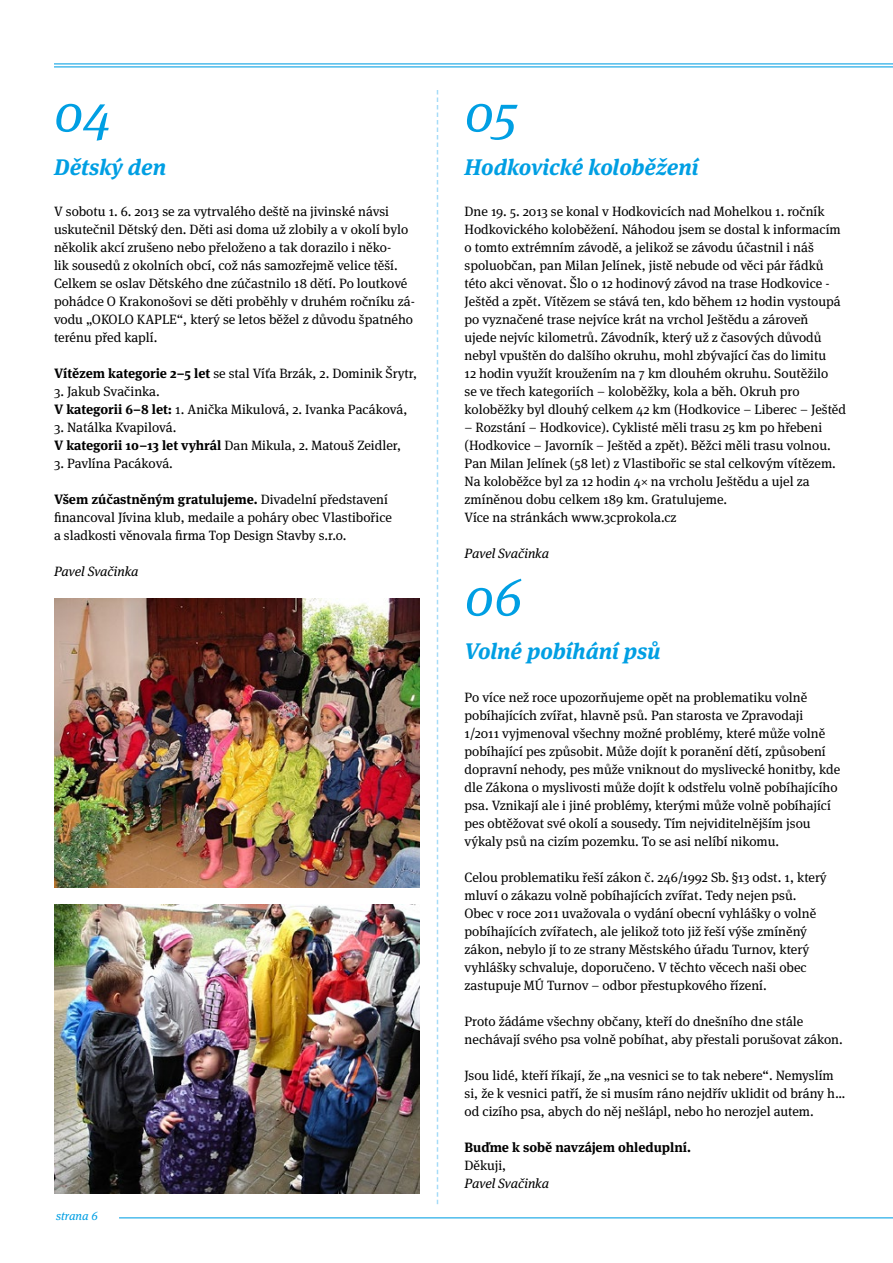
<style>
.page{position:relative;width:893px;height:1263px;background:#fff}
.page>*{position:absolute;margin:0;border:0;box-sizing:border-box;transform-origin:0 0}
.t1{font:italic 52.5px "Meta Serif Pro";color:#009fe3}
.t2{font:italic 700 22.5px "Meta Serif Pro";color:#009fe3}
.t3{font:13.5px/18px "Meta Serif Pro";color:#000}
.t4{font:italic 13.5px "Meta Serif Pro";letter-spacing:-.01em;color:#000}
.t5{font:700 13.5px "Meta Serif Pro";color:#000}
.t6{font:italic 12px "Meta Serif Pro";color:#009fe3}
.s1{font-weight:700}
</style>
<div class="page">
<hr style="left:54px;top:66px;width:839px;height:1px;background:#009fe3">
<hr style="left:54px;top:63px;width:839px;height:1px;background:#009fe3">
<hr style="left:119px;top:1217px;width:774px;height:1px;background:#009fe3">
<svg style="left:437px;top:90px;width:1px;height:1114px"></svg>
<img style="left:54px;top:598px;width:366px;height:289px">
<img style="left:54px;top:904px;width:366px;height:289px">
<h1 class="t1" style="left:54px;top:75px;width:59px">04</h1>
<h2 class="t2" style="left:54px;top:149px;width:114px">Dětský den</h2>
<p class="t3" style="left:54px;top:202px;width:362px">V sobotu 1. 6. 2013 se za vytrvalého deště na jivinské návsi uskutečnil Dětský den. Děti asi doma už zlobily a v okolí bylo několik akcí zrušeno nebo přeloženo a tak dorazilo i něko-<br>lik sousedů z okolních obcí, což nás samozřejmě velice těší.<br>Celkem se oslav Dětského dne zúčastnilo 18 dětí. Po loutkové pohádce O Krakonošovi se děti proběhly v druhém ročníku zá&shy;vodu „OKOLO KAPLE“, který se letos běžel z důvodu špatného terénu před kaplí.</p>
<p class="t3" style="left:54px;top:364px;width:365px"><span class="s1">Vítězem kategorie 2–5 let</span> se stal Víťa Brzák, 2. Dominik Šrytr,</p>
<p class="t3" style="left:54px;top:382px;width:355px">3. Jakub Svačinka.<br><span class="s1">V kategorii 6–8 let:</span> 1. Anička Mikulová, 2. Ivanka Pacáková,</p>
<p class="t3" style="left:54px;top:418px;width:349px">3. Natálka Kvapilová.<br><span class="s1">V kategorii 10–13 let vyhrál</span> Dan Mikula, 2. Matouš Zeidler,</p>
<p class="t3" style="left:54px;top:454px;width:120px">3. Pavlína Pacáková.</p>
<p class="t3" style="left:54px;top:490px;width:340px"><span class="s1">Všem zúčastněným gratulujeme.</span> Divadelní představení financoval Jívina klub, medaile a poháry obec Vlastibořice a sladkosti věnovala firma Top Design Stavby s.r.o.</p>
<p class="t4" style="left:54px;top:561px;width:86px">Pavel Svačinka</p>
<p class="t6" style="left:56px;top:1207px;width:43px">strana 6</p>
<h1 class="t1" style="left:465px;top:75px;width:54px">05</h1>
<h2 class="t2" style="left:465px;top:149px;width:235px">Hodkovické koloběžení</h2>
<p class="t3" style="left:465px;top:202px;width:383px">Dne 19. 5. 2013 se konal v Hodkovicích nad Mohelkou 1. ročník Hodkovického koloběžení. Náhodou jsem se dostal k informacím o tomto extrémním závodě, a jelikož se závodu účastnil i náš spoluobčan, pan Milan Jelínek, jistě nebude od věci pár řádků této akci věnovat. Šlo o 12 hodinový závod na trase Hodkovice - Ještěd a zpět. Vítězem se stává ten, kdo během 12 hodin vystoupá po vyznačené trase nejvíce krát na vrchol Ještědu a zároveň<br>ujede nejvíc kilometrů. Závodník, který už z časových důvodů nebyl vpuštěn do dalšího okruhu, mohl zbývající čas do limitu<br>12 hodin využít kroužením na 7 km dlouhém okruhu. Soutěžilo<br>se ve třech kategoriích – koloběžky, kola a běh. Okruh pro koloběžky byl dlouhý celkem 42 km (Hodkovice – Liberec – Ještěd</p>
<p class="t3" style="left:465px;top:418px;width:373px">– Rozstání – Hodkovice). Cyklisté měli trasu 25 km po hřebeni (Hodkovice – Javorník – Ještěd a zpět). Běžci měli trasu volnou.<br>Pan Milan Jelínek (58 let) z Vlastibořic se stal celkovým vítězem.<br>Na koloběžce byl za 12 hodin 4× na vrcholu Ještědu a ujel za zmíněnou dobu celkem 189 km. Gratulujeme.<br>Více na stránkách www.3cprokola.cz</p>
<p class="t4" style="left:465px;top:543px;width:86px">Pavel Svačinka</p>
<h1 class="t1" style="left:465px;top:559px;width:60px">06</h1>
<h2 class="t2" style="left:465px;top:633px;width:197px">Volné pobíhání psů</h2>
<p class="t3" style="left:465px;top:688px;width:377px">Po více než roce upozorňujeme opět na problematiku volně pobíhajících zvířat, hlavně psů. Pan starosta ve Zpravodaji 1/2011 vyjmenoval všechny možné problémy, které může volně pobíhající pes způsobit. Může dojít k poranění dětí, způsobení dopravní nehody, pes může vniknout do myslivecké honitby, kde dle Zákona o myslivosti může dojít k odstřelu volně pobíhajícího psa. Vznikají ale i jiné problémy, kterými může volně pobíhající pes obtěžovat své okolí a sousedy. Tím nejviditelnějším jsou výkaly psů na cizím pozemku. To se asi nelíbí nikomu.</p>
<p class="t3" style="left:465px;top:868px;width:364px">Celou problematiku řeší zákon č. 246/1992 Sb. §13 odst. 1, který mluví o zákazu volně pobíhajících zvířat. Tedy nejen psů.<br>Obec v roce 2011 uvažovala o vydání obecní vyhlášky o volně pobíhajících zvířatech, ale jelikož toto již řeší výše zmíněný zákon, nebylo jí to ze strany Městského úřadu Turnov, který vyhlášky schvaluje, doporučeno. V těchto věcech naši obec zastupuje MÚ Turnov – odbor přestupkového řízení.</p>
<p class="t3" style="left:465px;top:1012px;width:380px">Proto žádáme všechny občany, kteří do dnešního dne stále nechávají svého psa volně pobíhat, aby přestali porušovat zákon.</p>
<p class="t3" style="left:465px;top:1066px;width:382px">Jsou lidé, kteří říkají, že „na vesnici se to tak nebere“. Nemyslím si, že k vesnici patří, že si musím ráno nejdřív uklidit od brány h… od cizího psa, abych do něj nešlápl, nebo ho nerozjel autem.</p>
<p class="t5" style="left:465px;top:1136px;width:228px">Buďme k sobě navzájem ohleduplní.</p>
<p class="t3" style="left:465px;top:1156px;width:43px">Děkuji,</p>
<p class="t4" style="left:465px;top:1173px;width:86px">Pavel Svačinka</p>
</div>
